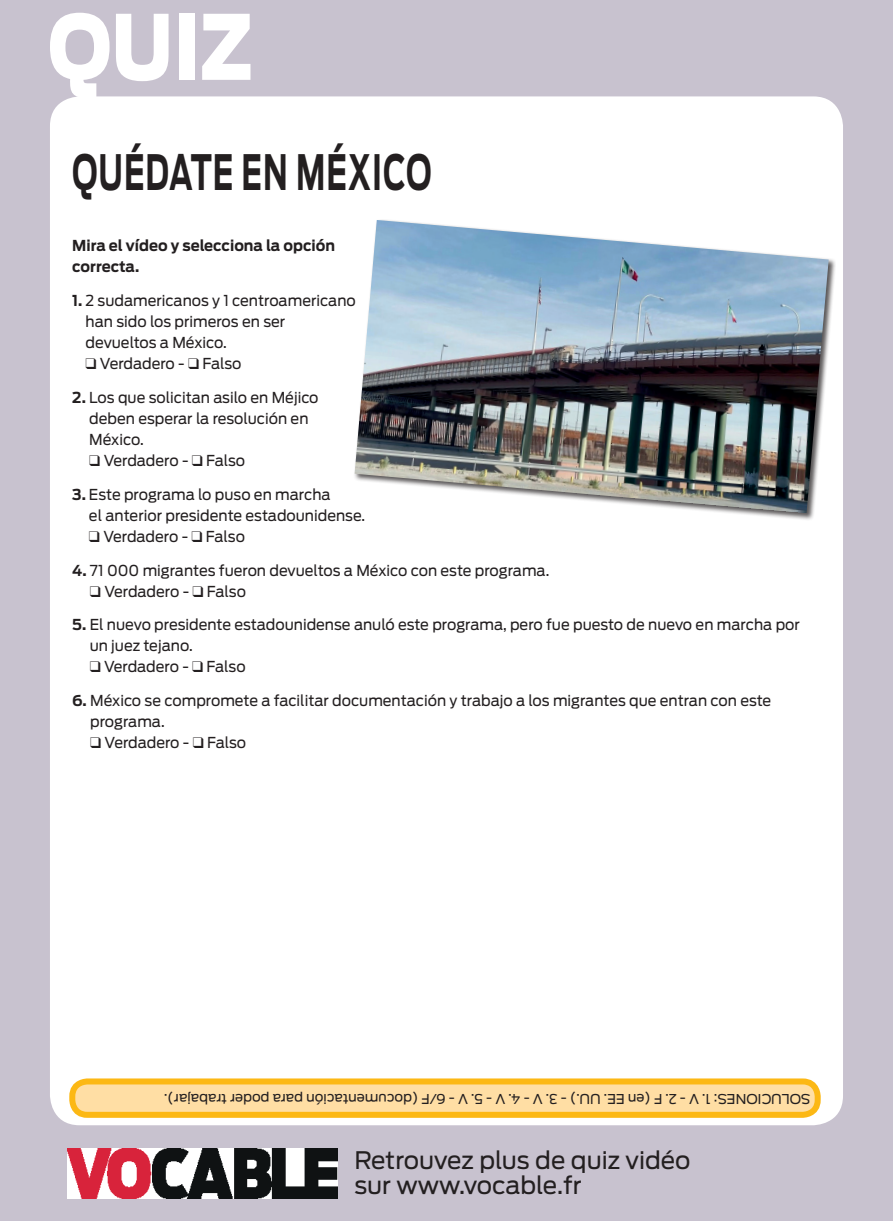
<style>
.page{position:relative;width:893px;height:1221px;background:#fff}
.page>*{position:absolute;margin:0;border:0;box-sizing:border-box;transform-origin:0 0}
.t1{font:900 89.1px "Antenna";color:#fff;scale:.83 1}
.t2{font:700 48.45px "Antenna";letter-spacing:.03em;color:#231f20;scale:.62 1}
.t3{font:24px/25.5px "Antenna";color:#231f20}
.t4{font:15px/21px "Antenna";color:#231f20}
.t5{font:700 15px/21px "Antenna";color:#231f20}
.t6{font:13.5px "Antenna";color:#231f20}
.s1{font-weight:700}
</style>
<div class="page">
<div style="left:0;top:0;width:893px;height:1220px;background:#c8c2cf"></div>
<div style="left:50px;top:96px;width:793px;height:1029px;background:#fff;border-radius:30px"></div>
<img style="left:67px;top:1148px;width:270px;height:50px">
<div style="left:72px;top:1081px;width:746px;height:33px;background:#ffdea4;border-radius:15px"></div>
<div style="left:69px;top:1078px;width:752px;height:39px;border:6px solid #fcb814;border-radius:15px"></div>
<div style="left:353px;top:219px;width:483px;height:302px;background:#231f20;opacity:.75"></div>
<img style="left:355px;top:220px;width:474px;height:293px">
<h1 class="t1" style="left:48px;top:-6px;width:248px">QUIZ</h1>
<h2 class="t2" style="left:72px;top:143px;width:581px">QUÉDATE EN MÉXICO</h2>
<p class="t5" style="left:72px;top:235px;width:264px">Mira el vídeo y selecciona la opción correcta.</p>
<p class="t4" style="left:86px;top:290px;width:272px;text-indent:-13px"><span class="s1">1.</span> 2 sudamericanos y 1 centroamericano han sido los primeros en ser devueltos a México.</p>
<p class="t4" style="left:86px;top:353px;width:157px">❑ Verdadero - ❑ Falso</p>
<p class="t4" style="left:89px;top:387px;width:231px;text-indent:-17px"><span class="s1">2.</span> Los que solicitan asilo en Méjico deben esperar la resolución en<br>México.</p>
<p class="t4" style="left:89px;top:450px;width:157px">❑ Verdadero - ❑ Falso</p>
<p class="t4" style="left:89px;top:484px;width:278px;text-indent:-17px"><span class="s1">3.</span> Este programa lo puso en marcha<br>el anterior presidente estadounidense.</p>
<p class="t4" style="left:89px;top:526px;width:157px">❑ Verdadero - ❑ Falso</p>
<p class="t4" style="left:72px;top:559px;width:479px"><span class="s1">4.</span> 71 000 migrantes fueron devueltos a México con este programa.</p>
<p class="t4" style="left:90px;top:580px;width:157px">❑ Verdadero - ❑ Falso</p>
<p class="t4" style="left:90px;top:614px;width:712px;text-indent:-17px"><span class="s1">5.</span> El nuevo presidente estadounidense anuló este programa, pero fue puesto de nuevo en marcha por un juez tejano.</p>
<p class="t4" style="left:90px;top:656px;width:157px">❑ Verdadero - ❑ Falso</p>
<p class="t4" style="left:90px;top:690px;width:683px;text-indent:-18px"><span class="s1">6.</span> México se compromete a facilitar documentación y trabajo a los migrantes que entran con este programa.</p>
<p class="t4" style="left:90px;top:732px;width:157px">❑ Verdadero - ❑ Falso</p>
<p class="t6" style="left:810px;top:1106px;width:648px;rotate:-180deg">SOLUCIONES: 1. V - 2. F (en EE. UU.) - 3. V - 4. V - 5. V - 6/F (documentación para poder trabajar).</p>
<h3 class="t3" style="left:354px;top:1147px;width:338px">Retrouvez plus de quiz vidéo sur www.vocable.fr</h3>
</div>
